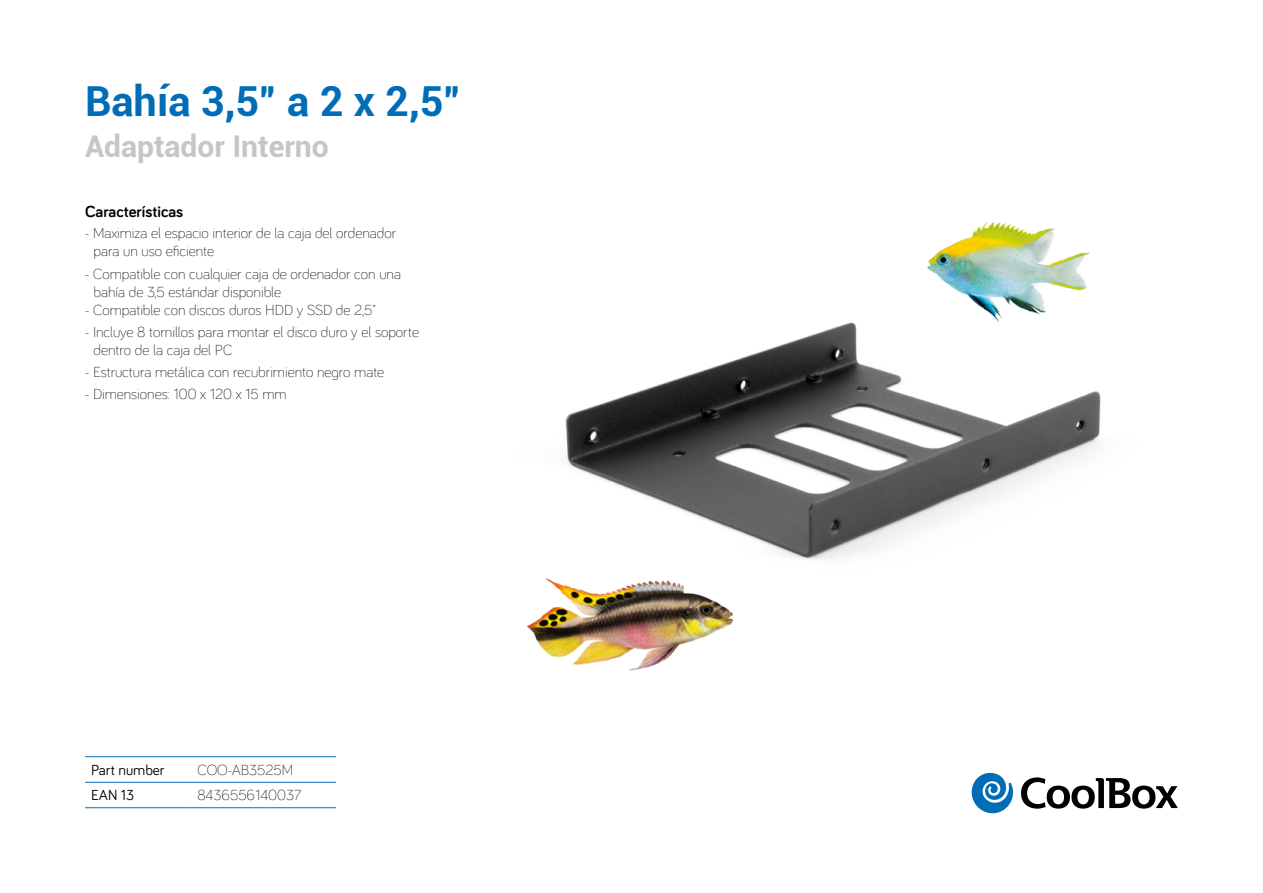
<style>
.page{position:relative;width:1263px;height:893px;background:#fff}
.page>*{position:absolute;margin:0;border:0;box-sizing:border-box;transform-origin:0 0}
.t1{font:700 41.4px "Roboto";color:#006db6}
.t2{font:700 30px "Roboto";color:#c6c6c6}
.t3{font:700 16.5px "Bariol";color:#000}
.t4{font:300 15px/18px "Bariol";color:#000}
.t5{font:15px "Bariol";color:#000}
</style>
<div class="page">
<img style="left:565px;top:322px;width:536px;height:238px">
<img style="left:923px;top:221px;width:171px;height:104px">
<svg style="left:1021px;top:777px;width:157px;height:32px"></svg>
<svg style="left:972px;top:772px;width:41px;height:41px"></svg>
<hr style="left:85px;top:756px;width:106px;height:1px;background:#006db6">
<hr style="left:191px;top:756px;width:145px;height:1px;background:#006db6">
<hr style="left:85px;top:782px;width:106px;height:1px;background:#006db6">
<hr style="left:191px;top:782px;width:145px;height:1px;background:#006db6">
<hr style="left:85px;top:807px;width:106px;height:1px;background:#006db6">
<hr style="left:191px;top:807px;width:145px;height:1px;background:#006db6">
<img style="left:527px;top:546px;width:214px;height:125px">
<h1 class="t1" style="left:85px;top:72px;width:378px">Bahía 3,5” a 2 x 2,5”</h1>
<h2 class="t2" style="left:85px;top:125px;width:245px">Adaptador Interno</h2>
<p class="t3" style="left:85px;top:200px;width:100px">Características</p>
<p class="t4" style="left:94px;top:224px;width:304px;text-indent:-9px">- Maximiza el espacio interior de la caja del ordenador para un uso eficiente</p>
<p class="t4" style="left:94px;top:264px;width:309px;text-indent:-9px">- Compatible con cualquier caja de ordenador con una bahía de 3,5 estándar disponible</p>
<p class="t4" style="left:85px;top:300px;width:292px">- Compatible con discos duros HDD y SSD de 2,5”</p>
<p class="t4" style="left:94px;top:322px;width:327px;text-indent:-9px">- Incluye 8 tornillos para montar el disco duro y el soporte dentro de la caja del PC</p>
<p class="t4" style="left:85px;top:362px;width:301px">- Estructura metálica con recubrimiento negro mate</p>
<p class="t4" style="left:85px;top:384px;width:203px">- Dimensiones: 100 x 120 x 15 mm</p>
<p class="t5" style="left:91px;top:759px;width:75px">Part number</p>
<p class="t4" style="left:197px;top:760px;width:97px">COO-AB3525M</p>
<p class="t5" style="left:91px;top:785px;width:45px">EAN 13</p>
<p class="t4" style="left:197px;top:785px;width:105px">8436556140037</p>
</div>
